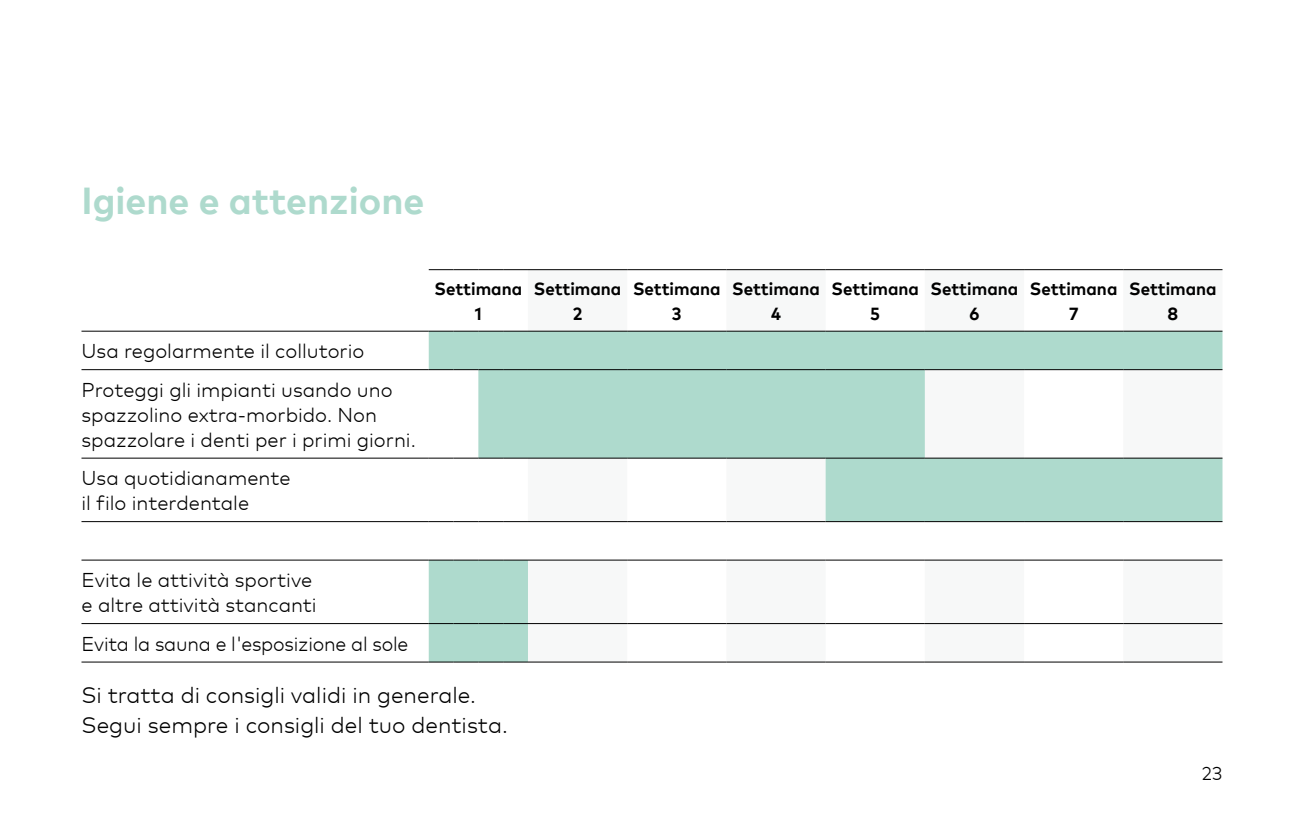
<style>
.page{position:relative;width:1304px;height:815px;background:#fff}
.page>*{position:absolute;margin:0;border:0;box-sizing:border-box;transform-origin:0 0}
.t1{font:700 37.5px "Mark Pro";color:#aedacd}
.t2{font:300 22.5px/30px "Mark Pro";color:#000}
.t3{font:300 20px/25px "Mark Pro";color:#000}
.t4{font:300 18.75px "Mark Pro";color:#000}
.t5{font:700 17.5px/25px "Mark Pro";color:#000;text-align:center}
</style>
<div class="page">
<svg style="left:528px;top:270px;width:694px;height:61px"></svg>
<svg style="left:429px;top:332px;width:793px;height:330px"></svg>
<svg style="left:429px;top:269px;width:99px;height:1px"></svg>
<hr style="left:528px;top:269px;width:99px;height:1px;background:#000">
<hr style="left:627px;top:269px;width:99px;height:1px;background:#000">
<hr style="left:726px;top:269px;width:100px;height:1px;background:#000">
<hr style="left:826px;top:269px;width:99px;height:1px;background:#000">
<hr style="left:925px;top:269px;width:99px;height:1px;background:#000">
<hr style="left:1024px;top:269px;width:99px;height:1px;background:#000">
<hr style="left:1123px;top:269px;width:99px;height:1px;background:#000">
<hr style="left:81px;top:331px;width:348px;height:1px;background:#000">
<svg style="left:429px;top:331px;width:99px;height:1px"></svg>
<hr style="left:528px;top:331px;width:99px;height:1px;background:#000">
<hr style="left:627px;top:331px;width:99px;height:1px;background:#000">
<hr style="left:726px;top:331px;width:100px;height:1px;background:#000">
<hr style="left:826px;top:331px;width:99px;height:1px;background:#000">
<hr style="left:925px;top:331px;width:99px;height:1px;background:#000">
<hr style="left:1024px;top:331px;width:99px;height:1px;background:#000">
<hr style="left:1123px;top:331px;width:99px;height:1px;background:#000">
<hr style="left:81px;top:369px;width:348px;height:1px;background:#000">
<svg style="left:429px;top:369px;width:99px;height:1px"></svg>
<hr style="left:528px;top:369px;width:99px;height:1px;background:#000">
<hr style="left:627px;top:369px;width:99px;height:1px;background:#000">
<hr style="left:726px;top:369px;width:100px;height:1px;background:#000">
<hr style="left:826px;top:369px;width:99px;height:1px;background:#000">
<hr style="left:925px;top:369px;width:99px;height:1px;background:#000">
<hr style="left:1024px;top:369px;width:99px;height:1px;background:#000">
<hr style="left:1123px;top:369px;width:99px;height:1px;background:#000">
<hr style="left:81px;top:458px;width:348px;height:1px;background:#000">
<svg style="left:429px;top:458px;width:99px;height:1px"></svg>
<hr style="left:528px;top:458px;width:99px;height:1px;background:#000">
<hr style="left:627px;top:458px;width:99px;height:1px;background:#000">
<hr style="left:726px;top:458px;width:100px;height:1px;background:#000">
<hr style="left:826px;top:458px;width:99px;height:1px;background:#000">
<hr style="left:925px;top:458px;width:99px;height:1px;background:#000">
<hr style="left:1024px;top:458px;width:99px;height:1px;background:#000">
<hr style="left:1123px;top:458px;width:99px;height:1px;background:#000">
<hr style="left:81px;top:521px;width:348px;height:1px;background:#000">
<svg style="left:429px;top:521px;width:99px;height:1px"></svg>
<hr style="left:528px;top:521px;width:99px;height:1px;background:#000">
<hr style="left:627px;top:521px;width:99px;height:1px;background:#000">
<hr style="left:726px;top:521px;width:100px;height:1px;background:#000">
<hr style="left:826px;top:521px;width:99px;height:1px;background:#000">
<hr style="left:925px;top:521px;width:99px;height:1px;background:#000">
<hr style="left:1024px;top:521px;width:99px;height:1px;background:#000">
<hr style="left:1123px;top:521px;width:99px;height:1px;background:#000">
<hr style="left:81px;top:560px;width:348px;height:1px;background:#000">
<svg style="left:429px;top:560px;width:99px;height:1px"></svg>
<hr style="left:528px;top:560px;width:99px;height:1px;background:#000">
<hr style="left:627px;top:560px;width:99px;height:1px;background:#000">
<hr style="left:726px;top:560px;width:100px;height:1px;background:#000">
<hr style="left:826px;top:560px;width:99px;height:1px;background:#000">
<hr style="left:925px;top:560px;width:99px;height:1px;background:#000">
<hr style="left:1024px;top:560px;width:99px;height:1px;background:#000">
<hr style="left:1123px;top:560px;width:99px;height:1px;background:#000">
<hr style="left:81px;top:623px;width:348px;height:1px;background:#000">
<svg style="left:429px;top:623px;width:99px;height:1px"></svg>
<hr style="left:528px;top:623px;width:99px;height:1px;background:#000">
<hr style="left:627px;top:623px;width:99px;height:1px;background:#000">
<hr style="left:726px;top:623px;width:100px;height:1px;background:#000">
<hr style="left:826px;top:623px;width:99px;height:1px;background:#000">
<hr style="left:925px;top:623px;width:99px;height:1px;background:#000">
<hr style="left:1024px;top:623px;width:99px;height:1px;background:#000">
<hr style="left:1123px;top:623px;width:99px;height:1px;background:#000">
<hr style="left:81px;top:662px;width:348px;height:1px;background:#000">
<svg style="left:429px;top:662px;width:99px;height:1px"></svg>
<hr style="left:528px;top:662px;width:99px;height:1px;background:#000">
<hr style="left:627px;top:662px;width:99px;height:1px;background:#000">
<hr style="left:726px;top:662px;width:100px;height:1px;background:#000">
<hr style="left:826px;top:662px;width:99px;height:1px;background:#000">
<hr style="left:925px;top:662px;width:99px;height:1px;background:#000">
<hr style="left:1024px;top:662px;width:99px;height:1px;background:#000">
<hr style="left:1123px;top:662px;width:99px;height:1px;background:#000">
<h1 class="t1" style="left:81px;top:172px;width:344px">Igiene e attenzione</h1>
<p class="t3" style="left:81px;top:330px;width:313px;line-height:38.5px">Usa regolarmente il collutorio<br>Proteggi gli impianti usando uno</p>
<p class="t3" style="left:81px;top:401px;width:336px">spazzolino extra-morbido. Non spazzolare i denti per i primi giorni.</p>
<p class="t3" style="left:81px;top:464px;width:211px">Usa quotidianamente il filo interdentale</p>
<p class="t5" style="left:435px;top:275px;width:89px">Settimana<br>1</p>
<p class="t5" style="left:534px;top:275px;width:89px">Settimana<br>2</p>
<p class="t5" style="left:633px;top:275px;width:89px">Settimana<br>3</p>
<p class="t5" style="left:732px;top:275px;width:89px">Settimana<br>4</p>
<p class="t5" style="left:831px;top:275px;width:89px">Settimana<br>5</p>
<p class="t5" style="left:931px;top:275px;width:89px">Settimana<br>6</p>
<p class="t5" style="left:1030px;top:275px;width:89px">Settimana<br>7</p>
<p class="t5" style="left:1129px;top:275px;width:89px">Settimana<br>8</p>
<p class="t3" style="left:81px;top:566px;width:237px">Evita le attività sportive e altre attività stancanti</p>
<p class="t3" style="left:81px;top:630px;width:328px">Evita la sauna e l'esposizione al sole</p>
<p class="t2" style="left:81px;top:679px;width:428px">Si tratta di consigli validi in generale.<br>Segui sempre i consigli del tuo dentista.</p>
<p class="t4" style="left:1202px;top:759px;width:22px">23</p>
</div>
